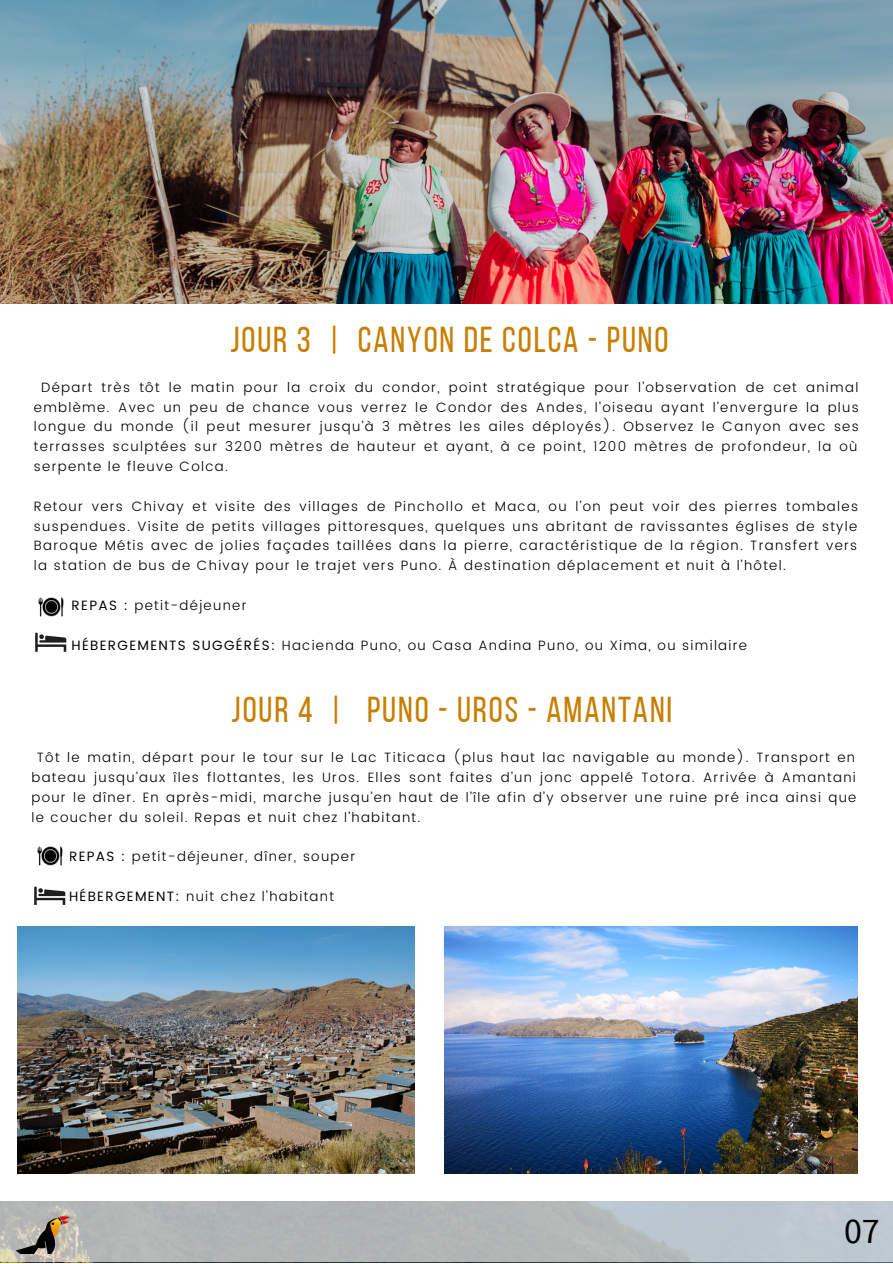
<style>
.page{position:relative;width:893px;height:1264px;background:#fff}
.page>*{position:absolute;margin:0;border:0;box-sizing:border-box;transform-origin:0 0}
.t1{font:36px "Bebas Neue";letter-spacing:.055em;color:#c87e00}
.t2{font:36px "Source Sans Pro";color:#000}
.t3{font:300 13.5px/19.8px "Poppins";letter-spacing:.1em;color:#000;text-align:justify}
.s1{font-weight:400}
</style>
<div class="page">
<img style="left:444px;top:927px;width:413px;height:246px">
<img style="left:1px;top:0;width:891px;height:303px">
<img style="left:18px;top:926px;width:397px;height:247px">
<img style="left:38px;top:597px;width:26px;height:20px">
<img style="left:35px;top:632px;width:32px;height:20px">
<img style="left:37px;top:846px;width:26px;height:20px">
<img style="left:34px;top:886px;width:32px;height:19px">
<svg style="left:0;top:1201px;width:892px;height:61px;background:#b5bbbd"></svg>
<img style="left:17px;top:1210px;width:53px;height:43px">
<p class="t1" style="left:230px;top:325px;width:439px">JOUR 3 | CANYON DE COLCA - PUNO</p>
<p class="t3" style="left:34px;top:377px;width:826px;text-indent:7px">Départ très tôt le matin pour la croix du condor, point stratégique pour l’observation de cet animal emblème. Avec un peu de chance vous verrez le Condor des Andes, l’oiseau ayant l’envergure la plus longue du monde (il peut mesurer jusqu’à 3 mètres les ailes déployés). Observez le Canyon avec ses terrasses sculptées sur 3200 mètres de hauteur et ayant, à ce point, 1200 mètres de profondeur, la où serpente le fleuve Colca.</p>
<p class="t3" style="left:34px;top:496px;width:825px">Retour vers Chivay et visite des villages de Pinchollo et Maca, ou l’on peut voir des pierres tombales suspendues. Visite de petits villages pittoresques, quelques uns abritant de ravissantes églises de style Baroque Métis avec de jolies façades taillées dans la pierre, caractéristique de la région. Transfert vers la station de bus de Chivay pour le trajet vers Puno. À destination déplacement et nuit à l’hôtel.</p>
<p class="t3" style="left:72px;top:595px;width:176px"><span class="s1">REPAS :</span> petit-déjeuner</p>
<p class="t3" style="left:72px;top:635px;width:677px"><span class="s1">HÉBERGEMENTS SUGGÉRÉS:</span> Hacienda Puno, ou Casa Andina Puno, ou Xima, ou similaire</p>
<p class="t1" style="left:231px;top:695px;width:442px">JOUR 4 | PUNO - UROS - AMANTANI</p>
<p class="t3" style="left:31px;top:747px;width:826px;text-indent:5px">Tôt le matin, départ pour le tour sur le Lac Titicaca (plus haut lac navigable au monde). Transport en bateau jusqu’aux îles flottantes, les Uros. Elles sont faites d’un jonc appelé Totora. Arrivée à Amantani pour le dîner. En après-midi, marche jusqu’en haut de l’île afin d’y observer une ruine pré inca ainsi que le coucher du soleil. Repas et nuit chez l’habitant.</p>
<p class="t3" style="left:69px;top:846px;width:287px"><span class="s1">REPAS :</span> petit-déjeuner, dîner, souper</p>
<p class="t3" style="left:69px;top:886px;width:266px"><span class="s1">HÉBERGEMENT:</span> nuit chez l'habitant</p>
<p class="t2" style="left:844px;top:1207px;width:37px">07</p>
</div>
